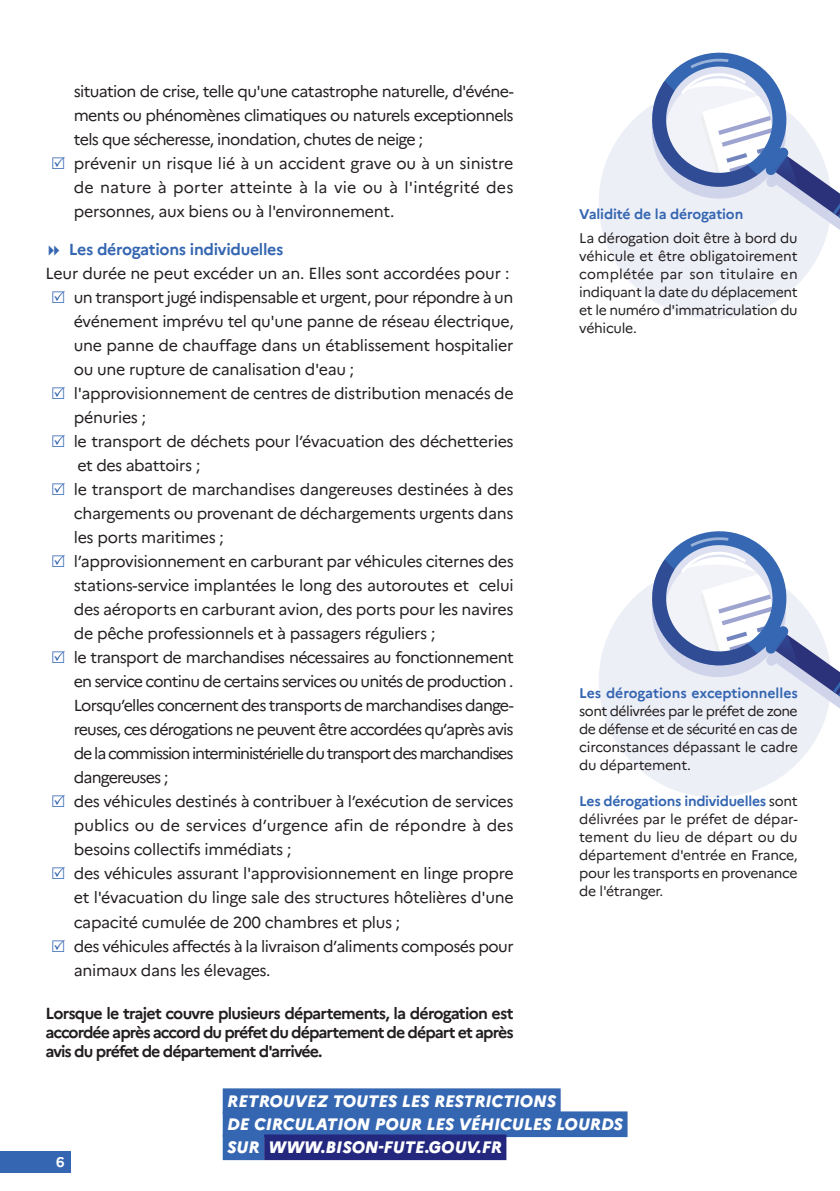
<style>
.page{position:relative;width:840px;height:1191px;background:#fff}
.page>*{position:absolute;margin:0;border:0;box-sizing:border-box;transform-origin:0 0}
.t1{font:italic 800 16.6px/23px "Marianne";color:#fff}
.t2{font:16px/24px "Marianne";letter-spacing:-.025em;color:#231f20}
.t3{font:700 16px/19.2px "Marianne";letter-spacing:-.06em;color:#231f20;text-align:justify}
.t4{font:700 16px "Marianne";letter-spacing:-.02em;color:#3566b1}
.t5{font:14px/18px "Marianne";letter-spacing:-.03em;color:#231f20;text-align:justify}
.t6{font:700 14px "Marianne";letter-spacing:-.01em;color:#3566b1}
.t7{font:700 14px "Marianne";color:#fff}
.s1{font-weight:700;color:#3566b1}
</style>
<div class="page">
<div style="left:0;top:1151px;width:70px;height:21px;background:#3566b1"></div>
<div style="left:598px;top:86px;width:233px;height:233px;background:#edeff7;border-radius:50%"></div>
<svg style="left:648px;top:52px;width:191px;height:184px"></svg>
<div style="left:598px;top:564px;width:233px;height:233px;background:#edeff7;border-radius:50%"></div>
<svg style="left:648px;top:531px;width:191px;height:184px"></svg>
<div style="left:222px;top:1088px;width:338px;height:26px;background:#3566b1"></div>
<div style="left:222px;top:1111px;width:405px;height:26px;background:#3566b1"></div>
<div style="left:222px;top:1134px;width:42px;height:26px;background:#3566b1"></div>
<div style="left:264px;top:1134px;width:242px;height:26px;background:#23287e"></div>
<p class="t2" style="left:74px;top:79px;width:441px">situation de crise, telle qu'une catastrophe naturelle, d'événe&shy;ments ou phénomènes climatiques ou naturels exceptionnels tels que sécheresse, inondation, chutes de neige ;<br>prévenir un risque lié à un accident grave ou à un sinistre de nature à porter atteinte à la vie ou à l'intégrité des personnes, aux biens ou à l'environnement.</p>
<p class="t4" style="left:69px;top:240px;width:216px">Les dérogations individuelles</p>
<p class="t2" style="left:74px;top:261px;width:441px;text-indent:-28px">Leur durée ne peut excéder un an. Elles sont accordées pour : un transport jugé indispensable et urgent, pour répondre à un événement imprévu tel qu'une panne de réseau électrique, une panne de chauffage dans un établissement hospitalier ou une rupture de canalisation d'eau ;<br>l'approvisionnement de centres de distribution menacés de pénuries ;<br>le transport de déchets pour l’évacuation des déchetteries et des abattoirs ;<br>le transport de marchandises dangereuses destinées à des chargements ou provenant de déchargements urgents dans les ports maritimes ;<br>l’approvisionnement en carburant par véhicules citernes des stations-service implantées le long des autoroutes et celui des aéroports en carburant avion, des ports pour les navires de pêche professionnels et à passagers réguliers ;<br>le transport de marchandises nécessaires au fonctionnement en service continu de certains services ou unités de production .<br>Lorsqu’elles concernent des transports de marchandises dange&shy;reuses, ces dérogations ne peuvent être accordées qu’après avis de la commission interministérielle du transport des marchandises dangereuses ;<br>des véhicules destinés à contribuer à l’exécution de services publics ou de services d’urgence afin de répondre à des besoins collectifs immédiats ;<br>des véhicules assurant l'approvisionnement en linge propre et l'évacuation du linge sale des structures hôtelières d'une capacité cumulée de 200 chambres et plus ;<br>des véhicules affectés à la livraison d’aliments composés pour animaux dans les élevages.</p>
<p class="t3" style="left:45px;top:1003px;width:469px">Lorsque le trajet couvre plusieurs départements, la dérogation est accordée après accord du préfet du département de départ et après avis du préfet de département d'arrivée.</p>
<p class="t6" style="left:579px;top:205px;width:165px">Validité de la dérogation</p>
<p class="t5" style="left:579px;top:228px;width:220px">La dérogation doit être à bord du véhicule et être obligatoirement complétée par son titulaire en indiquant la date du déplacement et le numéro d'immatriculation du véhicule.</p>
<p class="t6" style="left:579px;top:684px;width:220px">Les dérogations exceptionnelles</p>
<p class="t5" style="left:579px;top:702px;width:220px">sont délivrées par le préfet de zone de défense et de sécurité en cas de circonstances dépassant le cadre du département.</p>
<p class="t5" style="left:579px;top:792px;width:220px"><span class="s1">Les dérogations individuelles</span> sont délivrées par le préfet de dépar&shy;tement du lieu de départ ou du département d'entrée en France, pour les transports en provenance de l'étranger.</p>
<p class="t7" style="left:56px;top:1153px;width:10px">6</p>
<p class="t1" style="left:227px;top:1088px;width:397px">RETROUVEZ TOUTES LES RESTRICTIONS<br>DE CIRCULATION POUR LES VÉHICULES LOURDS<br>SUR WWW.BISON-FUTE.GOUV.FR</p>
</div>
